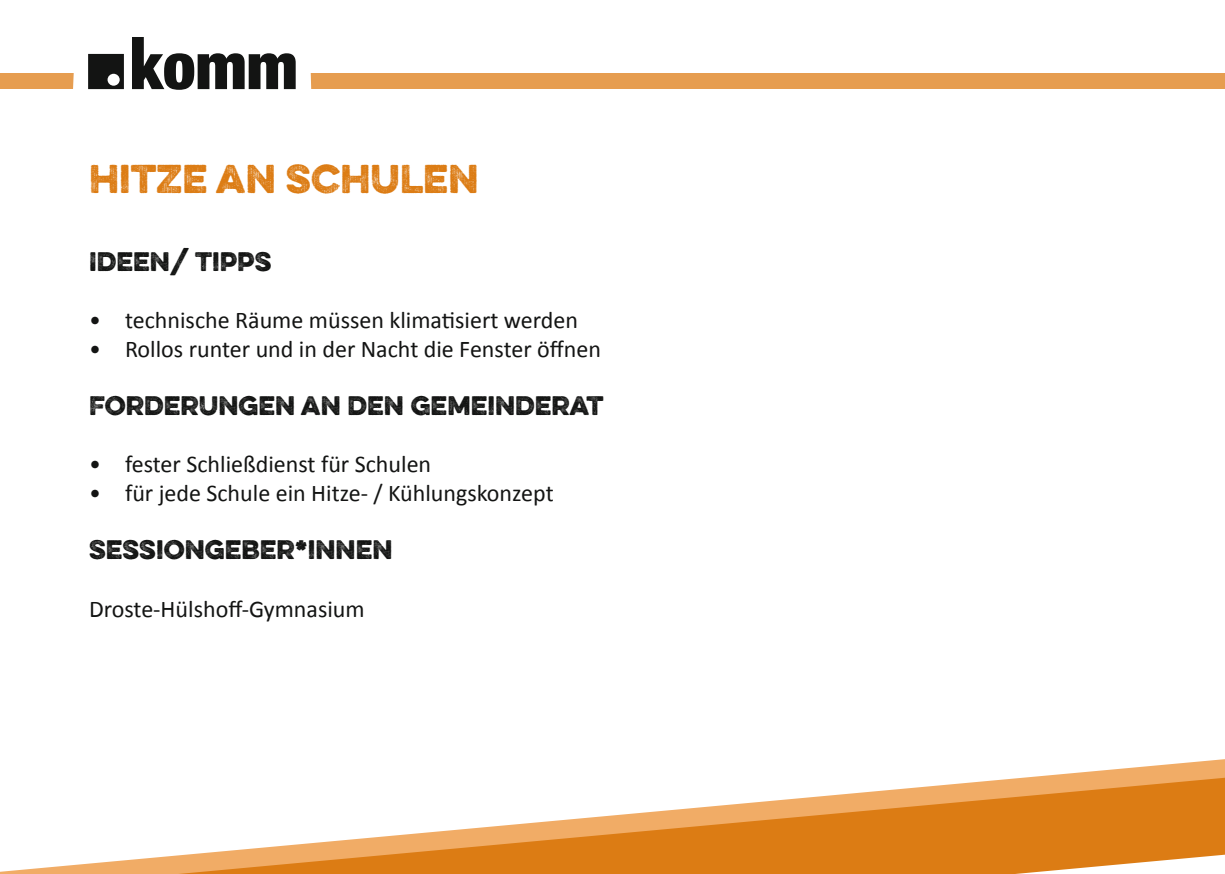
<style>
.page{position:relative;width:1225px;height:874px;background:#fff}
.page>*{position:absolute;margin:0;border:0;box-sizing:border-box;transform-origin:0 0}
.t1{font:36px "Eveleth";color:#dc7c14}
.t2{font:24px "Calibri";color:#131413}
.t3{font:24px "Eveleth";color:#131413}
</style>
<div class="page">
<div style="left:0;top:74px;width:1225px;height:15px;background:#e69d50"></div>
<svg style="left:71px;top:37px;width:241px;height:53px"></svg>
<svg style="left:0;top:759px;width:1225px;height:114px"></svg>
<h1 class="t1" style="left:89px;top:151px;width:391px">HITZE AN SCHULEN</h1>
<p class="t3" style="left:89px;top:242px;width:184px">IDEEN/ TIPPS</p>
<p class="t2" style="left:89px;top:305px;width:490px">• technische Räume müssen klimatisiert werden</p>
<p class="t2" style="left:89px;top:334px;width:513px">• Rollos runter und in der Nacht die Fenster öffnen</p>
<p class="t3" style="left:89px;top:386px;width:516px">FORDERUNGEN AN DEN GEMEINDERAT</p>
<p class="t2" style="left:89px;top:449px;width:344px">• fester Schließdienst für Schulen</p>
<p class="t2" style="left:89px;top:478px;width:466px">• für jede Schule ein Hitze- / Kühlungskonzept</p>
<p class="t3" style="left:89px;top:530px;width:305px">SESSIONGEBER*INNEN</p>
<p class="t2" style="left:89px;top:593px;width:277px">Droste-Hülshoff-Gymnasium</p>
</div>
